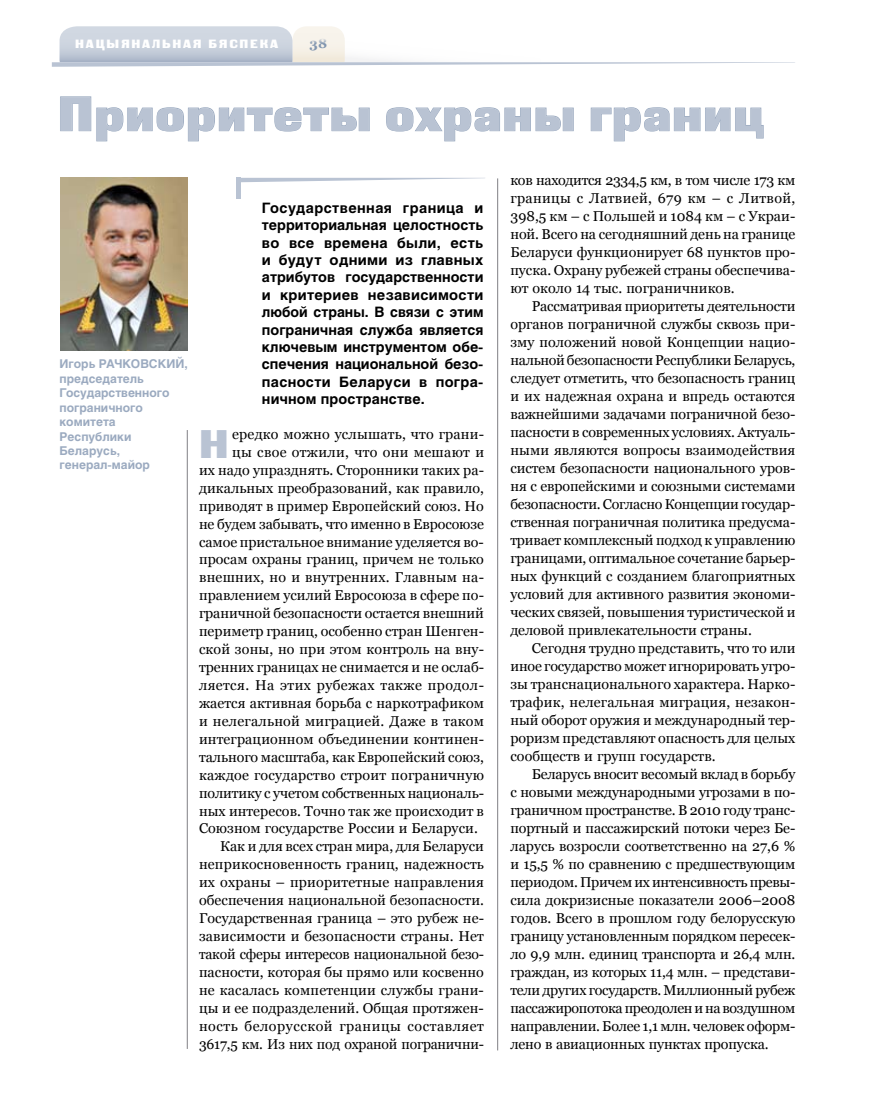
<style>
.page{position:relative;width:872px;height:1106px;background:#fff}
.page>*{position:absolute;margin:0;border:0;box-sizing:border-box;transform-origin:0 0}
.t1{font:48.3px "Black Grotesk C";letter-spacing:.025em;color:#b9c3d3}
.t2{font:39.9px "Black Grotesk C";color:#b9c3d3}
.t3{font:14.25px/18px "Georgia";letter-spacing:.005em;color:#000;text-align:justify}
.t4{font:700 14.25px/17.4px "Helios";letter-spacing:.01em;color:#000;text-align:justify}
.t5{font:14.25px "Georgia";letter-spacing:-.015em;color:#000}
.t6{font:14.25px "Georgia";letter-spacing:.035em;color:#000}
.t7{font:14.25px "Georgia";letter-spacing:.025em;color:#000}
.t8{font:700 13.5px "Georgia";color:#8095af}
.t9{font:700 12px/14.4px "Helios";color:#9baac0}
.t10{font:12px "Black Grotesk C";letter-spacing:.15em;color:#fff}
</style>
<div class="page">
<svg style="left:52px;top:26px;width:743px;height:41px"></svg>
<hr style="left:497px;top:178px;width:1px;height:872px;background:#818084">
<img style="left:60px;top:177px;width:128px;height:173px">
<svg style="left:60px;top:96px;width:310px;height:46px"></svg>
<svg style="left:386px;top:107px;width:188px;height:35px"></svg>
<svg style="left:590px;top:107px;width:174px;height:35px"></svg>
<hr style="left:187px;top:430px;width:1px;height:618px;background:#818084">
<svg style="left:241px;top:178px;width:244px;height:4px"></svg>
<div style="left:236px;top:178px;width:5px;height:21px;background:#b9c3d3"></div>
<p class="t10" style="left:75px;top:36px;width:204px">нацыянальная бяспека</p>
<p class="t8" style="left:309px;top:35px;width:19px">38</p>
<h1 class="t1" style="left:58px;top:85px;width:707px">Приоритеты охраны границ</h1>
<p class="t9" style="left:60px;top:357px;width:130px">Игорь РАЧКОВСКИЙ, председатель<br>Государственного пограничного комитета<br>Республики<br>Беларусь, генерал-майор</p>
<p class="t4" style="left:262px;top:199px;width:223px">Государственная граница и территориальная целостность во все времена были, есть и будут одними из главных атрибутов государственности и критериев независимости любой страны. В связи с этим пограничная служба является ключевым инструментом обе&shy;спечения национальной безо&shy;пасности Беларуси в погра&shy;ничном пространстве.</p>
<h2 class="t2" style="left:199px;top:421px;width:27px">Н</h2>
<p class="t3" style="left:232px;top:425px;width:253px">ередко можно услышать, что грани-</p>
<p class="t3" style="left:232px;top:443px;width:253px">цы свое отжили, что они мешают и</p>
<p class="t3" style="left:199px;top:461px;width:286px">их надо упразднять. Сторонники таких ра-</p>
<p class="t3" style="left:199px;top:479px;width:286px">дикальных преобразований, как правило,</p>
<p class="t3" style="left:199px;top:496px;width:286px">приводят в пример Европейский союз. Но</p>
<p class="t3" style="left:199px;top:514px;width:286px">не будем забывать, что именно в Евросоюзе</p>
<p class="t3" style="left:199px;top:532px;width:286px">самое пристальное внимание уделяется во-</p>
<p class="t3" style="left:199px;top:550px;width:286px">просам охраны границ, причем не только</p>
<p class="t3" style="left:199px;top:568px;width:286px">внешних, но и внутренних. Главным на-</p>
<p class="t3" style="left:199px;top:586px;width:286px">правлением усилий Евросоюза в сфере по-</p>
<p class="t3" style="left:199px;top:604px;width:286px">граничной безопасности остается внешний</p>
<p class="t3" style="left:199px;top:622px;width:286px">периметр границ, особенно стран Шенген-</p>
<p class="t3" style="left:199px;top:640px;width:286px">ской зоны, но при этом контроль на вну-</p>
<p class="t3" style="left:199px;top:658px;width:286px">тренних границах не снимается и не ослаб-</p>
<p class="t7" style="left:199px;top:677px;width:286px">ляется. На этих рубежах также продол-</p>
<p class="t3" style="left:199px;top:694px;width:286px">жается активная борьба с наркотрафиком</p>
<p class="t3" style="left:199px;top:712px;width:286px">и нелегальной миграцией. Даже в таком</p>
<p class="t3" style="left:199px;top:730px;width:286px">интеграционном объединении континен-</p>
<p class="t3" style="left:199px;top:747px;width:286px">тального масштаба, как Европейский союз,</p>
<p class="t3" style="left:199px;top:765px;width:286px">каждое государство строит пограничную</p>
<p class="t3" style="left:199px;top:783px;width:286px">политику с учетом собственных националь-</p>
<p class="t3" style="left:199px;top:801px;width:286px">ных интересов. Точно так же происходит в</p>
<p class="t3" style="left:199px;top:819px;width:280px">Союзном государстве России и Беларуси.</p>
<p class="t3" style="left:220px;top:837px;width:265px">Как и для всех стран мира, для Беларуси</p>
<p class="t3" style="left:199px;top:855px;width:286px">неприкосновенность границ, надежность</p>
<p class="t3" style="left:199px;top:873px;width:286px">их охраны – приоритетные направления</p>
<p class="t3" style="left:199px;top:891px;width:286px">обеспечения национальной безопасности.</p>
<p class="t3" style="left:199px;top:909px;width:286px">Государственная граница – это рубеж не-</p>
<p class="t3" style="left:199px;top:927px;width:286px">зависимости и безопасности страны. Нет</p>
<p class="t5" style="left:199px;top:946px;width:286px">такой сферы интересов национальной безо-</p>
<p class="t3" style="left:199px;top:963px;width:286px">пасности, которая бы прямо или косвенно</p>
<p class="t3" style="left:199px;top:980px;width:286px">не касалась компетенции службы грани-</p>
<p class="t3" style="left:199px;top:998px;width:286px">цы и ее подразделений. Общая протяжен-</p>
<p class="t6" style="left:199px;top:1017px;width:286px">ность белорусской границы составляет</p>
<p class="t5" style="left:199px;top:1035px;width:286px">3617,5 км. Из них под охраной погранични-</p>
<p class="t3" style="left:510px;top:171px;width:286px">ков находится 2334,5 км, в том числе 173 км границы с Латвией, 679 км – с Литвой, 398,5 км – с Польшей и 1084 км – с Украи&shy;ной. Всего на сегодняшний день на границе Беларуси функционирует 68 пунктов про&shy;пуска. Охрану рубежей страны обеспечива&shy;ют около 14 тыс. пограничников.</p>
<p class="t3" style="left:510px;top:297px;width:286px;text-indent:21px">Рассматривая приоритеты деятельности органов пограничной службы сквозь при&shy;зму положений новой Концепции нацио&shy;нальной безопасности Республики Беларусь, следует отметить, что безопасность границ и их надежная охрана и впредь остаются важнейшими задачами пограничной безо&shy;пасности в современных условиях. Актуаль&shy;ными являются вопросы взаимодействия систем безопасности национального уров&shy;ня с европейскими и союзными системами безопасности. Согласно Концепции государ&shy;ственная пограничная политика предусма&shy;тривает комплексный подход к управлению границами, оптимальное сочетание барьер&shy;ных функций с созданием благоприятных условий для активного развития экономи&shy;ческих связей, повышения туристической и деловой привлекательности страны.</p>
<p class="t3" style="left:510px;top:639px;width:286px;text-indent:21px">Сегодня трудно представить, что то или иное государство может игнорировать угро&shy;зы транснационального характера. Нарко&shy;трафик, нелегальная миграция, незакон&shy;ный оборот оружия и международный тер&shy;роризм представляют опасность для целых сообществ и групп государств.</p>
<p class="t3" style="left:510px;top:765px;width:286px;text-indent:21px">Беларусь вносит весомый вклад в борьбу с новыми международными угрозами в по&shy;граничном пространстве. В 2010 году транс&shy;портный и пассажирский потоки через Бе&shy;ларусь возросли соответственно на 27,6 % и 15,5 % по сравнению с предшествующим периодом. Причем их интенсивность превы&shy;сила докризисные показатели 2006–2008 годов. Всего в прошлом году белорусскую границу установленным порядком пересек&shy;ло 9,9 млн. единиц транспорта и 26,4 млн. граждан, из которых 11,4 млн. – представи&shy;тели других государств. Миллионный рубеж пассажиропотока преодолен и на воздушном направлении. Более 1,1 млн. человек оформ&shy;лено в авиационных пунктах пропуска.</p>
</div>
